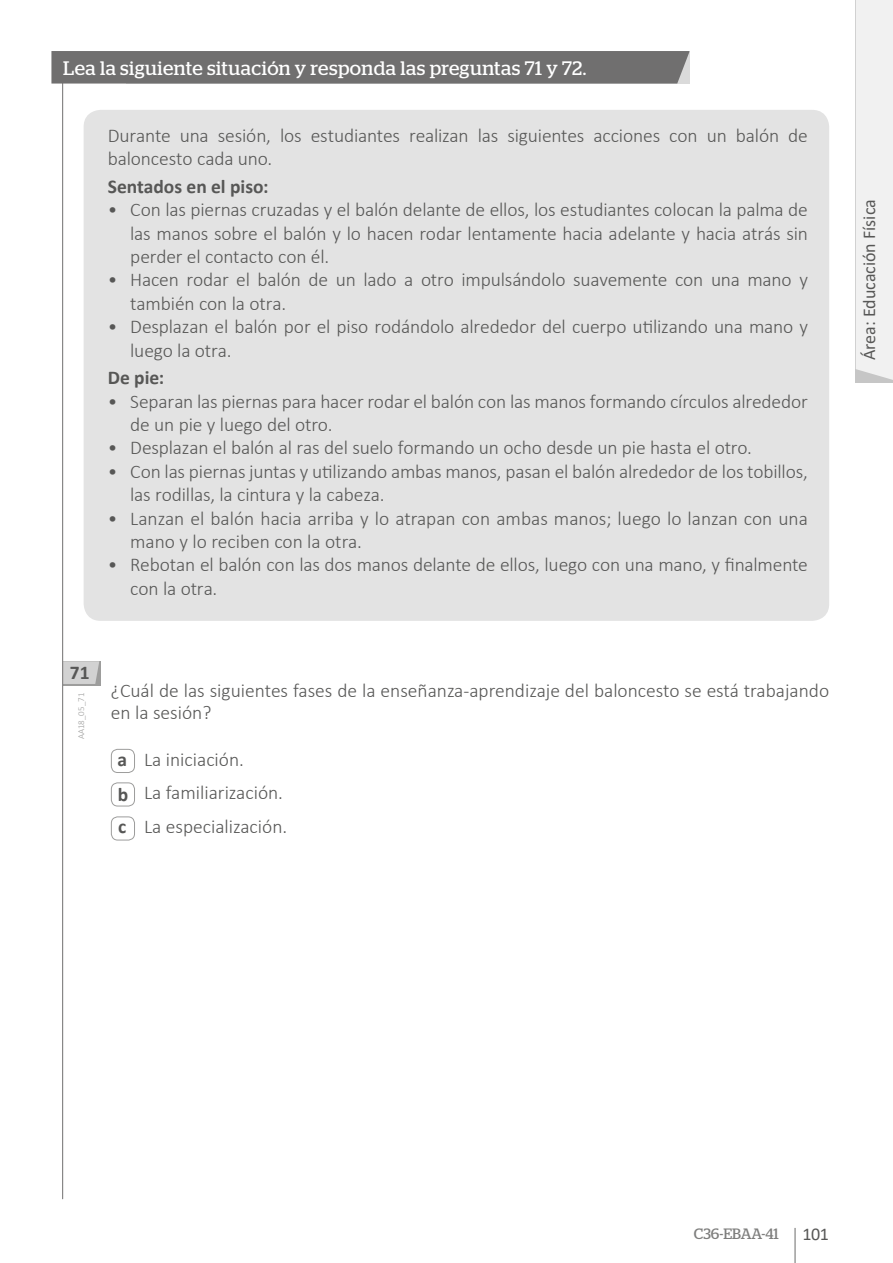
<style>
.page{position:relative;width:893px;height:1263px;background:#fff}
.page>*{position:absolute;margin:0;border:0;box-sizing:border-box;transform-origin:0 0}
.t1{font:300 19.5px/23.4px "Calibri";letter-spacing:-.005em;color:#575756}
.t2{font:19.5px "Stag";letter-spacing:.025em;color:#fff}
.t3{font:700 19.5px "Calibri";color:#575756}
.t4{font:18px "Calibri";color:#575756}
.t5{font:15px "Stag";color:#7e7e7d}
.t6{font:300 9px "Calibri";color:#9d9d9c}
</style>
<div class="page">
<hr style="left:794px;top:1228px;width:2px;height:35px;background:#9d9d9c">
<div style="left:856px;top:0;width:37px;height:383px;background:#f1f1f1"></div>
<div style="left:63px;top:661px;width:38px;height:25px;background:#9d9d9c"></div>
<svg style="left:63px;top:661px;width:36px;height:23px"></svg>
<div style="left:111px;top:749px;width:24px;height:24px;border:1px solid #9d9d9c;border-radius:6px"></div>
<div style="left:111px;top:816px;width:24px;height:24px;border:1px solid #9d9d9c;border-radius:6px"></div>
<div style="left:111px;top:782px;width:24px;height:24px;border:1px solid #9d9d9c;border-radius:6px"></div>
<hr style="left:62px;top:78px;width:1px;height:1121px;background:#706f6f">
<div style="left:51px;top:51px;width:639px;height:33px;background:#706f6f"></div>
<div style="left:84px;top:110px;width:745px;height:511px;background:#e3e3e3;border-radius:17px"></div>
<p class="t2" style="left:63px;top:56px;width:525px">Lea la siguiente situación y responda las preguntas 71 y 72.</p>
<p class="t1" style="left:108px;top:123px;width:702px">Durante una sesión, los estudiantes realizan las siguientes acciones con un balón de baloncesto cada uno.</p>
<p class="t3" style="left:108px;top:172px;width:162px">Sentados en el piso:</p>
<p class="t1" style="left:130px;top:198px;width:679px;text-align:justify;text-indent:-23px">• Con las piernas cruzadas y el balón delante de ellos, los estudiantes colocan la palma de las manos sobre el balón y lo hacen rodar lentamente hacia adelante y hacia atrás sin perder el contacto con él.</p>
<p class="t1" style="left:130px;top:268px;width:679px;text-indent:-23px">• Hacen rodar el balón de un lado a otro impulsándolo suavemente con una mano y también con la otra.</p>
<p class="t1" style="left:130px;top:315px;width:679px;text-indent:-23px">• Desplazan el balón por el piso rodándolo alrededor del cuerpo utilizando una mano y luego la otra.</p>
<p class="t3" style="left:108px;top:364px;width:58px">De pie:</p>
<p class="t1" style="left:130px;top:389px;width:679px;text-indent:-23px">• Separan las piernas para hacer rodar el balón con las manos formando círculos alrededor de un pie y luego del otro.</p>
<p class="t1" style="left:108px;top:436px;width:646px">• Desplazan el balón al ras del suelo formando un ocho desde un pie hasta el otro.</p>
<p class="t1" style="left:130px;top:459px;width:679px;text-indent:-23px">• Con las piernas juntas y utilizando ambas manos, pasan el balón alrededor de los tobillos, las rodillas, la cintura y la cabeza.</p>
<p class="t1" style="left:130px;top:506px;width:679px;text-indent:-23px">• Lanzan el balón hacia arriba y lo atrapan con ambas manos; luego lo lanzan con una mano y lo reciben con la otra.</p>
<p class="t1" style="left:130px;top:553px;width:679px;text-indent:-23px">• Rebotan el balón con las dos manos delante de ellos, luego con una mano, y finalmente con la otra.</p>
<p class="t3" style="left:70px;top:659px;width:21px">71</p>
<p class="t6" style="left:76px;top:739px;width:48px;rotate:-90deg">AA18_05_71</p>
<p class="t1" style="left:111px;top:679px;width:720px;line-height:22.5px">¿Cuál de las siguientes fases de la enseñanza-aprendizaje del baloncesto se está trabajando en la sesión?</p>
<p class="t1" style="left:144px;top:742px;width:145px;line-height:33.8px">La iniciación.<br>La familiarización.<br>La especialización.</p>
<p class="t3" style="left:118px;top:745px;width:11px">a</p>
<p class="t3" style="left:118px;top:781px;width:12px">b</p>
<p class="t3" style="left:118px;top:813px;width:10px">c</p>
<p class="t4" style="left:856px;top:360px;width:162px;rotate:-90deg">Área: Educación Física</p>
<p class="t5" style="left:694px;top:1225px;width:86px">C36-EBAA-41</p>
<p class="t4" style="left:803px;top:1222px;width:28px">101</p>
</div>
